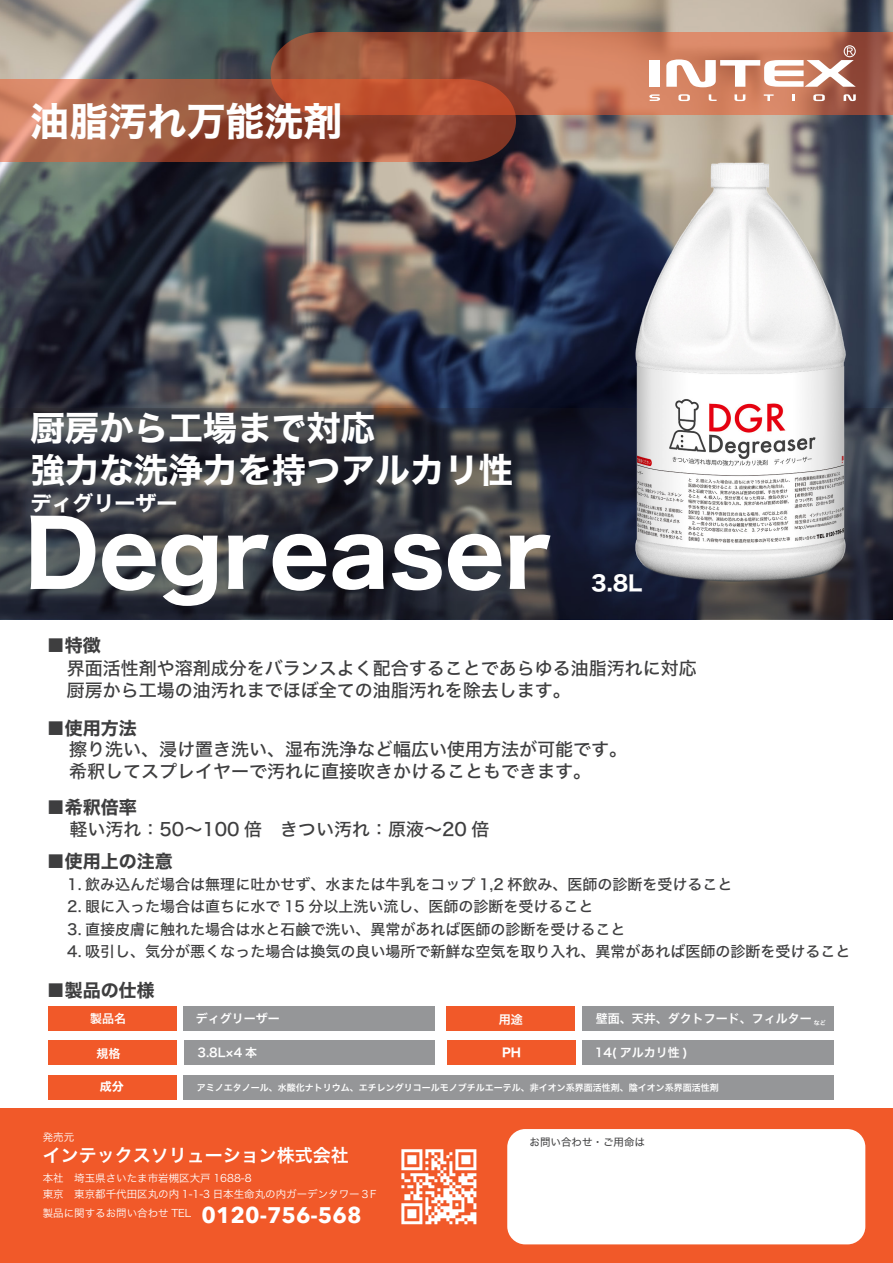
<style>
.page{position:relative;width:893px;height:1263px;background:#fff}
.page>*{position:absolute;margin:0;border:0;box-sizing:border-box;transform-origin:0 0}
.t1{font:90px "Hiragino Sans W7";color:#fff}
.t2{font:39px "Hiragino Sans W7";color:#fff}
.t3{font:34.5px/41.4px "Hiragino Sans W7";color:#fff}
.t4{font:21px "Hiragino Sans W7";color:#fff}
.t5{font:18px/22.5px "Hiragino Sans W5";color:#3e3e3f}
.t6{font:18px "Hiragino Sans W7";color:#3e3e3f}
.t7{font:18px "Hiragino Sans W6";color:#fff}
.t8{font:15px "Hiragino Sans W5";color:#3e3e3f}
.t9{font:12px "Hiragino Sans W6";color:#fff}
.t10{font:12px "Hiragino Sans W7";color:#fff}
.t11{font:10.5px/16.5px "Hiragino Sans W3";color:#fff}
.t12{font:10.5px "Hiragino Sans W4";color:#3e3e3f}
.t13{font:9px "Hiragino Sans W6";color:#fff}
.t14{font:6px "Hiragino Sans W6";color:#fff}
.s1{font-family:"Avenir Next";font-weight:700;font-size:22.5px}
</style>
<div class="page">
<img style="left:0;top:0;width:893px;height:408px">
<svg style="left:0;top:408px;width:893px;height:211px;background:#32353d"></svg>
<div style="left:0;top:1108px;width:893px;height:155px;background:#f15929"></div>
<div style="left:507px;top:1129px;width:358px;height:115px;background:#fff;border-radius:18px"></div>
<div style="left:183px;top:1006px;width:251px;height:25px;background:#959698"></div>
<svg style="left:0;top:79px;width:457px;height:83px;background:#a25a42"></svg>
<svg style="left:413px;top:79px;width:103px;height:83px;background:#8c402f"></svg>
<svg style="left:330px;top:32px;width:563px;height:83px;background:#bb684c"></svg>
<svg style="left:271px;top:32px;width:102px;height:83px;background:#ad5939"></svg>
<svg style="left:649px;top:94px;width:11px;height:7px"></svg>
<svg style="left:678px;top:94px;width:12px;height:7px"></svg>
<svg style="left:709px;top:94px;width:8px;height:7px"></svg>
<svg style="left:734px;top:94px;width:11px;height:7px"></svg>
<svg style="left:764px;top:94px;width:10px;height:7px"></svg>
<svg style="left:792px;top:94px;width:2px;height:7px"></svg>
<svg style="left:813px;top:94px;width:12px;height:7px"></svg>
<svg style="left:844px;top:94px;width:12px;height:7px"></svg>
<div style="left:649px;top:60px;width:11px;height:27px;background:#fff"></div>
<svg style="left:666px;top:45px;width:190px;height:42px"></svg>
<div style="left:582px;top:1006px;width:251px;height:25px;background:#959698"></div>
<div style="left:582px;top:1040px;width:251px;height:25px;background:#959698"></div>
<div style="left:48px;top:1006px;width:129px;height:25px;background:#f15929"></div>
<svg style="left:401px;top:1149px;width:75px;height:75px"></svg>
<div style="left:48px;top:1040px;width:129px;height:25px;background:#f15929"></div>
<div style="left:447px;top:1006px;width:128px;height:24px;background:#f15929"></div>
<div style="left:447px;top:1040px;width:129px;height:25px;background:#f15929"></div>
<div style="left:48px;top:1075px;width:129px;height:24px;background:#f15929"></div>
<div style="left:184px;top:1040px;width:250px;height:25px;background:#959698"></div>
<div style="left:183px;top:1075px;width:650px;height:24px;background:#959698"></div>
<img style="left:590px;top:144px;width:300px;height:476px">
<h2 class="t2" style="left:30px;top:91px;width:314px">油脂汚れ万能洗剤</h2>
<h3 class="t3" style="left:30px;top:409px;width:485px">厨房から工場まで対応<br>強力な洗浄力を持つアルカリ性</h3>
<h3 class="t4" style="left:30px;top:487px;width:148px">ディグリーザー</h3>
<h1 class="t1" style="left:24px;top:483px;width:528px">Degreaser</h1>
<p class="t6" style="left:47px;top:631px;width:56px">■特徴</p>
<h3 class="t4" style="left:591px;top:566px;width:53px">3.8L</h3>
<p class="t5" style="left:67px;top:655px;width:631px">界面活性剤や溶剤成分をバランスよく配合することであらゆる油脂汚れに対応厨房から工場の油汚れまでほぼ全ての油脂汚れを除去します。</p>
<p class="t6" style="left:47px;top:714px;width:92px">■使用方法</p>
<p class="t5" style="left:69px;top:736px;width:560px">擦り洗い、浸け置き洗い、湿布洗浄など幅広い使用方法が可能です。希釈してスプレイヤーで汚れに直接吹きかけることもできます。</p>
<p class="t6" style="left:47px;top:793px;width:92px">■希釈倍率</p>
<p class="t6" style="left:47px;top:847px;width:128px">■使用上の注意</p>
<p class="t5" style="left:70px;top:817px;width:421px">軽い汚れ：50～100 倍　きつい汚れ：原液～20 倍</p>
<p class="t8" style="left:67px;top:871px;width:667px">1. 飲み込んだ場合は無理に吐かせず、水または牛乳をコップ 1,2 杯飲み、医師の診断を受けること</p>
<p class="t8" style="left:67px;top:893px;width:528px">2. 眼に入った場合は直ちに水で 15 分以上洗い流し、医師の診断を受けること</p>
<p class="t8" style="left:67px;top:916px;width:559px">3. 直接皮膚に触れた場合は水と石鹸で洗い、異常があれば医師の診断を受けること</p>
<p class="t8" style="left:67px;top:938px;width:784px">4. 吸引し、気分が悪くなった場合は換気の良い場所で新鮮な空気を取り入れ、異常があれば医師の診断を受けること</p>
<p class="t6" style="left:47px;top:976px;width:110px">■製品の仕様</p>
<p class="t9" style="left:90px;top:1007px;width:37px">製品名</p>
<p class="t9" style="left:196px;top:1007px;width:85px">ディグリーザー</p>
<p class="t9" style="left:97px;top:1042px;width:25px">規格</p>
<p class="t9" style="left:197px;top:1042px;width:61px">3.8L×4 本</p>
<p class="t9" style="left:499px;top:1008px;width:25px">用途</p>
<p class="t9" style="left:596px;top:1007px;width:217px">壁面、天井、ダクトフード、フィルター</p>
<p class="t10" style="left:502px;top:1043px;width:21px">PH</p>
<p class="t9" style="left:595px;top:1041px;width:94px">14( アルカリ性 )</p>
<p class="t14" style="left:814px;top:1017px;width:13px">など</p>
<p class="t10" style="left:100px;top:1077px;width:25px">成分</p>
<p class="t13" style="left:197px;top:1079px;width:523px">アミノエタノール、水酸化ナトリウム、エチレングリコールモノブチルエーテル、非イオン系界面活性剤、陰イオン系界面活性剤</p>
<p class="t11" style="left:43px;top:1128px;width:33px">発売元</p>
<p class="t7" style="left:43px;top:1139px;width:307px">インテックスソリューション株式会社</p>
<p class="t11" style="left:43px;top:1169px;width:335px">本社　埼玉県さいたま市岩槻区大戸 1688-8<br>東京　東京都千代田区丸の内 1-1-3 日本生命丸の内ガーデンタワー３F</p>
<p class="t11" style="left:43px;top:1204px;width:320px">製品に関するお問い合わせ TEL <span class="s1">0120-756-568</span></p>
<p class="t12" style="left:530px;top:1133px;width:117px">お問い合わせ・ご用命は</p>
</div>
